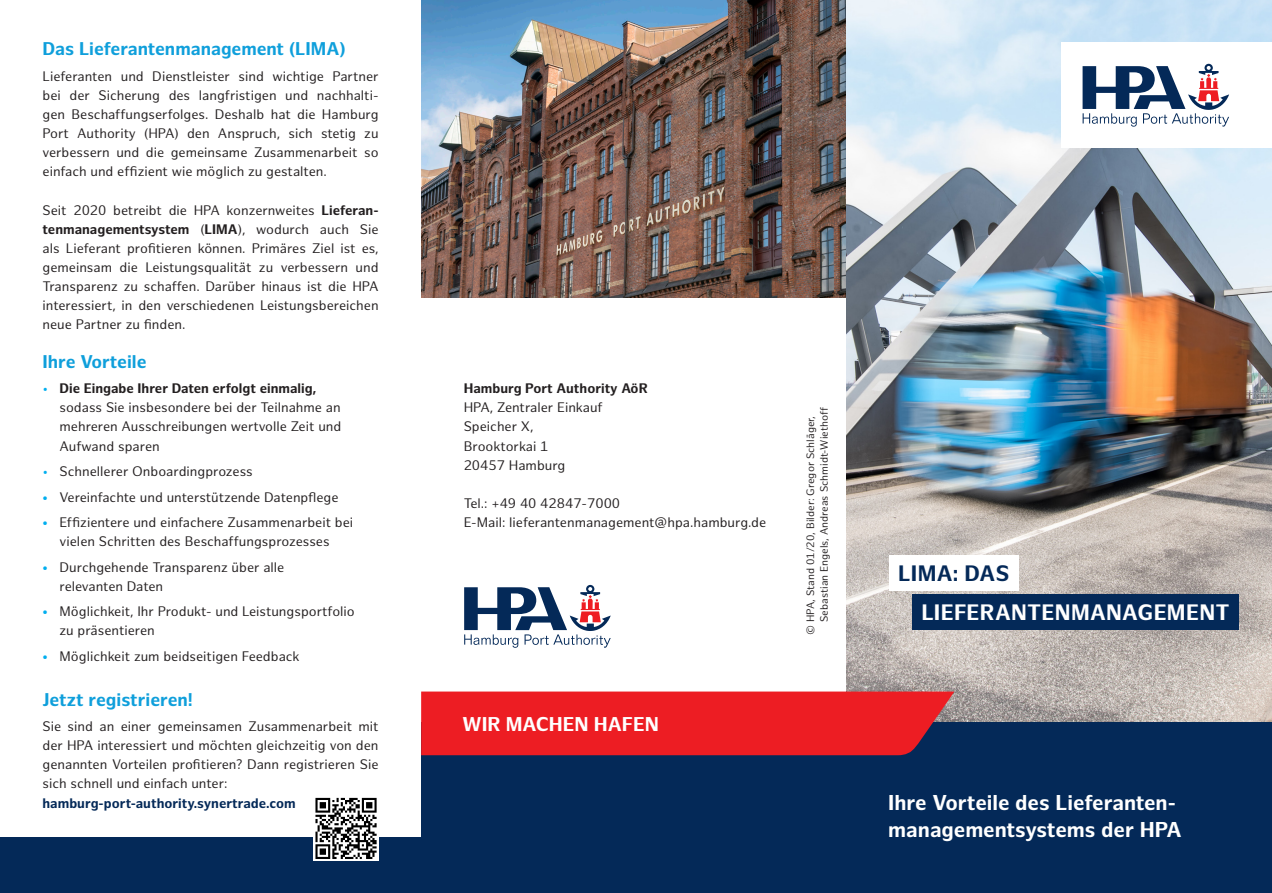
<style>
.page{position:relative;width:1272px;height:893px;background:#fff}
.page>*{position:absolute;margin:0;border:0;box-sizing:border-box;transform-origin:0 0}
.t1{font:700 21.75px "Hamburg Sans";letter-spacing:.01em;color:#fff}
.t2{font:700 21.75px "Hamburg Sans";letter-spacing:.01em;color:#042958}
.HPA_Untertitel_Folio{font:700 21px/27px "Hamburg Sans";color:#fff}
.t3{font:700 19.5px "Hamburg Sans";color:#fff}
.Subtitel{font:700 18px "Hamburg Sans";color:#0f9fdb}
.HPA_Fließtext_Folio{font:13.5px/19.2px "Hamburg Sans";color:#231f20;text-align:justify}
.HPA_Fließtext_Folio-2{font:700 13.5px "Hamburg Sans";color:#042958}
.HPA_Fließtext_Folio-3{font:700 13.5px "Hamburg Sans";color:#231f20}
.HPA_Copyright_Folio{font:10.5px/13.5px "Hamburg Sans";color:#231f20}
.s1{font-weight:700}
.s2{color:#00aeef}
.s3{font-weight:700;color:#00aeef}
</style>
<div class="page">
<img style="left:421px;top:0;width:425px;height:298px">
<img style="left:846px;top:0;width:425px;height:723px">
<div style="left:0;top:838px;width:1271px;height:55px;background:#042958"></div>
<div style="left:421px;top:723px;width:850px;height:170px;background:#042958"></div>
<div style="left:1061px;top:43px;width:210px;height:105px;background:#fff"></div>
<svg style="left:1082px;top:64px;width:147px;height:63px"></svg>
<svg style="left:464px;top:585px;width:146px;height:63px"></svg>
<div style="left:421px;top:691px;width:533px;height:64px;background:#ed1d23"></div>
<div style="left:912px;top:594px;width:327px;height:36px;background:#042958"></div>
<div style="left:889px;top:555px;width:129px;height:36px;background:#fff"></div>
<div style="left:313px;top:796px;width:66px;height:65px;background:linear-gradient(to bottom,#fff,#fff)"></div>
<svg style="left:315px;top:798px;width:61px;height:61px"></svg>
<p class="Subtitel" style="left:43px;top:38px;width:304px">Das Lieferantenmanagement (LIMA)</p>
<p class="HPA_Fließtext_Folio" style="left:43px;top:67px;width:337px">Lieferanten und Dienstleister sind wichtige Partner bei der Sicherung des langfristigen und nachhalti&shy;gen Beschaffungserfolges. Deshalb hat die Hamburg Port Authority (HPA) den Anspruch, sich stetig zu verbessern und die gemeinsame Zusammenarbeit so einfach und effizient wie möglich zu gestalten.</p>
<p class="HPA_Fließtext_Folio" style="left:43px;top:201px;width:337px">Seit 2020 betreibt die HPA konzernweites <span class="s1">Lieferan&shy;tenmanagementsystem</span> (<span class="s1">LIMA</span>), wodurch auch Sie als Lieferant profitieren können. Primäres Ziel ist es, gemeinsam die Leistungsqualität zu verbessern und Transparenz zu schaffen. Darüber hinaus ist die HPA interessiert, in den verschiedenen Leistungsbereichen neue Partner zu finden.</p>
<p class="Subtitel" style="left:43px;top:351px;width:105px">Ihre Vorteile</p>
<p class="HPA_Fließtext_Folio" style="left:60px;top:379px;width:283px;text-align:left;text-indent:-17px"><span class="s2">•</span> <span class="s1">Die Eingabe Ihrer Daten erfolgt einmalig, </span>sodass Sie insbesondere bei der Teilnahme an mehreren Ausschreibungen wertvolle Zeit und Aufwand sparen</p>
<p class="HPA_Fließtext_Folio" style="left:43px;top:462px;width:212px"><span class="s2">•</span> Schnellerer Onboardingprozess</p>
<p class="HPA_Fließtext_Folio" style="left:43px;top:488px;width:297px"><span class="s3">•</span> Vereinfachte und unterstützende Datenpflege</p>
<p class="HPA_Fließtext_Folio" style="left:43px;top:513px;width:312px;text-align:center"><span class="s3">•</span> Effizientere und einfachere Zusammenarbeit bei vielen Schritten des Beschaffungsprozesses</p>
<p class="HPA_Fließtext_Folio" style="left:60px;top:558px;width:226px;text-indent:-17px"><span class="s3">•</span> Durchgehende Transparenz über alle relevanten Daten</p>
<p class="HPA_Fließtext_Folio" style="left:60px;top:602px;width:297px;text-indent:-17px"><span class="s3">•</span> Möglichkeit, Ihr Produkt- und Leistungsportfolio zu präsentieren</p>
<p class="HPA_Fließtext_Folio" style="left:43px;top:647px;width:259px"><span class="s3">•</span> Möglichkeit zum beidseitigen Feedback</p>
<p class="Subtitel" style="left:43px;top:689px;width:152px">Jetzt registrieren!</p>
<p class="HPA_Fließtext_Folio" style="left:43px;top:717px;width:337px">Sie sind an einer gemeinsamen Zusammenarbeit mit der HPA interessiert und möchten gleichzeitig von den genannten Vorteilen profitieren? Dann registrieren Sie sich schnell und einfach unter:</p>
<p class="HPA_Fließtext_Folio-2" style="left:43px;top:795px;width:255px">hamburg-port-authority.synertrade.com</p>
<p class="HPA_Fließtext_Folio-3" style="left:463px;top:381px;width:185px">Hamburg Port Authority AöR</p>
<p class="HPA_Fließtext_Folio" style="left:463px;top:398px;width:140px">HPA, Zentraler Einkauf</p>
<p class="HPA_Fließtext_Folio" style="left:463px;top:418px;width:71px">Speicher X,</p>
<p class="HPA_Fließtext_Folio" style="left:463px;top:437px;width:86px">Brooktorkai 1</p>
<p class="HPA_Fließtext_Folio" style="left:463px;top:456px;width:103px">20457 Hamburg</p>
<p class="HPA_Fließtext_Folio" style="left:463px;top:494px;width:158px">Tel.: +49 40 42847-7000</p>
<p class="HPA_Fließtext_Folio" style="left:463px;top:513px;width:304px">E-Mail: lieferantenmanagement@hpa.hamburg.de</p>
<p class="t3" style="left:462px;top:713px;width:198px">WIR MACHEN HAFEN</p>
<p class="HPA_Copyright_Folio" style="left:804px;top:622px;width:216px;text-indent:-13px;rotate:-90deg">© HPA, Stand 01/20, Bilder: Gregor Schläger,<br>Sebastian Engels, Andreas Schmidt-Wiethoff</p>
<p class="t2" style="left:898px;top:561px;width:113px">LIMA: DAS</p>
<p class="t1" style="left:921px;top:600px;width:310px">LIEFERANTENMANAGEMENT</p>
<p class="HPA_Untertitel_Folio" style="left:888px;top:790px;width:295px">Ihre Vorteile des Lieferanten&shy;managementsystems der HPA</p>
</div>
